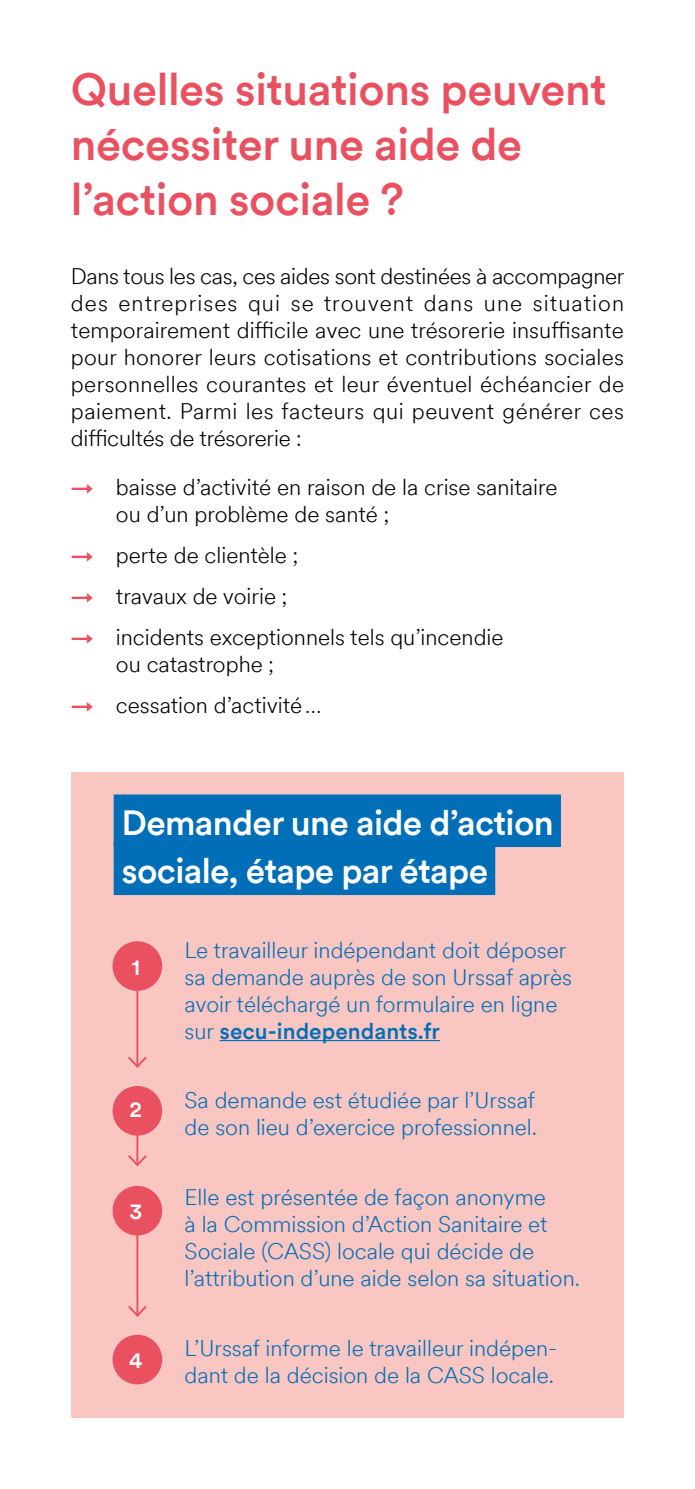
<style>
.page{position:relative;width:695px;height:1489px;background:#fff}
.page>*{position:absolute;margin:0;border:0;box-sizing:border-box;transform-origin:0 0}
.t1{font:500 45px/55px "Circular";letter-spacing:-.01em;color:#ea5160}
.t2{font:500 35px/48px "Circular";letter-spacing:-.02em;color:#fff}
.t3{font:300 22.5px/27px "Circular";color:#000}
.t4{font:300 22.5px/27px "Circular";color:#006fb8}
.t5{font:500 22.5px "Circular";color:#fff}
.s1{font-weight:500;font-size:21.25px;color:#ea5160}
.s2{font-weight:500}
</style>
<div class="page">
<div style="left:71px;top:772px;width:553px;height:645px;background:#f9c6c1"></div>
<div style="left:114px;top:794px;width:447px;height:53px;background:#006fb8"></div>
<div style="left:114px;top:842px;width:381px;height:53px;background:#006fb8"></div>
<hr style="left:219px;top:1039px;width:221px;height:2px;background:#006fb8">
<div style="left:112px;top:941px;width:50px;height:49px;background:#ea5160;border-radius:50%"></div>
<div style="left:112px;top:1085px;width:50px;height:50px;background:#ea5160;border-radius:50%"></div>
<div style="left:112px;top:1185px;width:50px;height:50px;background:#ea5160;border-radius:50%"></div>
<div style="left:112px;top:1334px;width:50px;height:50px;background:#ea5160;border-radius:50%"></div>
<hr style="left:136px;top:987px;width:2px;height:79px;background:#ea5160">
<svg style="left:128px;top:1054px;width:19px;height:14px"></svg>
<hr style="left:136px;top:1224px;width:2px;height:91px;background:#ea5160">
<svg style="left:128px;top:1303px;width:19px;height:14px"></svg>
<hr style="left:136px;top:1123px;width:2px;height:41px;background:#ea5160">
<svg style="left:128px;top:1152px;width:19px;height:15px"></svg>
<h1 class="t1" style="left:71px;top:62px;width:537px">Quelles situations peuvent nécessiter une aide de l’action sociale ?</h1>
<p class="t3" style="left:71px;top:263px;width:555px;text-align:justify">Dans tous les cas, ces aides sont destinées à accompagner des entreprises qui se trouvent dans une situation temporairement difficile avec une trésorerie insuffisante pour honorer leurs cotisations et contributions sociales personnelles courantes et leur éventuel échéancier de paiement. Parmi les facteurs qui peuvent générer ces difficultés de trésorerie :</p>
<p class="t3" style="left:116px;top:473px;width:443px;text-indent:-45px"><span class="s1">→</span> baisse d’activité en raison de la crise sanitaire ou d’un problème de santé ;</p>
<p class="t3" style="left:71px;top:541px;width:229px"><span class="s1">→</span> perte de clientèle ;</p>
<p class="t3" style="left:71px;top:583px;width:218px"><span class="s1">→</span> travaux de voirie ;</p>
<p class="t3" style="left:116px;top:624px;width:389px;text-indent:-45px"><span class="s1">→</span> incidents exceptionnels tels qu’incendie ou catastrophe ;</p>
<p class="t3" style="left:71px;top:692px;width:252px"><span class="s1">→</span> cessation d’activité…</p>
<h2 class="t2" style="left:121px;top:798px;width:434px">Demander une aide d’action sociale, étape par étape</h2>
<p class="t5" style="left:132px;top:953px;width:10px">1</p>
<p class="t5" style="left:130px;top:1095px;width:14px">2</p>
<p class="t5" style="left:129px;top:1197px;width:14px">3</p>
<p class="t5" style="left:129px;top:1346px;width:15px">4</p>
<p class="t4" style="left:184px;top:936px;width:389px">Le travailleur indépendant doit déposer sa demande auprès de son Urssaf après avoir téléchargé un formulaire en ligne sur <span class="s2">secu-independants.fr</span></p>
<p class="t4" style="left:184px;top:1087px;width:354px">Sa demande est étudiée par l’Urssaf de son lieu d’exercice professionnel.</p>
<p class="t4" style="left:184px;top:1183px;width:397px">Elle est présentée de façon anonyme<br>à la Commission d’Action Sanitaire et Sociale (CASS) locale qui décide de l’attribution d’une aide selon sa situation.</p>
<p class="t4" style="left:184px;top:1334px;width:374px">L’Urssaf informe le travailleur indépen&shy;dant de la décision de la CASS locale.</p>
</div>
